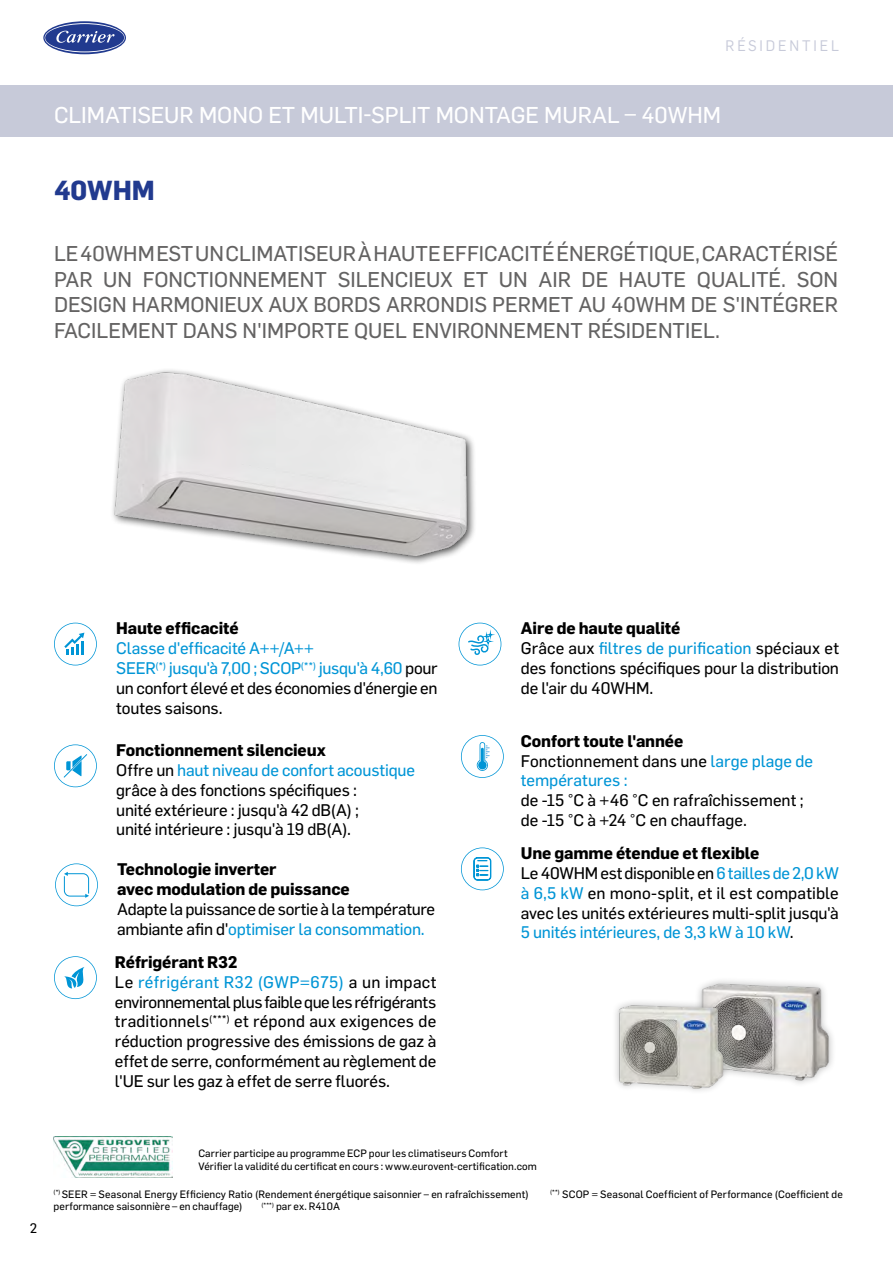
<style>
.page{position:relative;width:893px;height:1263px;background:#fff}
.page>*{position:absolute;margin:0;border:0;box-sizing:border-box;transform-origin:0 0}
.Titre_paragraphe_Header_1{font:700 27px "Flama";color:#213a8f}
.t1{font:22.5px "Flama Basic";color:#fff}
.Sous_paragraphe-_CAPS_gris{font:21px/25.5px "Flama Basic";color:#646363;text-align:justify}
.Texte_standard_10pt_-_regular{font:16.5px/19.8px "Flama Basic";letter-spacing:-.005em;color:#000;text-align:justify}
.Texte_standard_10_pt_Bold{font:700 16.5px/19.8px "Flama";letter-spacing:-.005em;color:#000}
.Texte_standard_10pt_-_regular-2{font:16.5px "Flama Basic";letter-spacing:-.01em;color:#0095d6}
.t2{font:15px "Flama";letter-spacing:.2em;color:#c7cad9;scale:.95 1}
.t3{font:13.5px "Flama Basic";color:#000}
.Texte_standard_10pt_-_regular-3{font:10.5px "Flama Basic";letter-spacing:.01em;color:#000}
.s1{color:#0095d6}
.s2{color:#000}
</style>
<div class="page">
<div style="left:0;top:85px;width:893px;height:51px;background:#c7cad9"></div>
<svg style="left:43px;top:21px;width:83px;height:33px"></svg>
<svg style="left:45px;top:23px;width:80px;height:29px;background:#5d6fad"></svg>
<svg style="left:54px;top:623px;width:43px;height:42px"></svg>
<svg style="left:54px;top:956px;width:43px;height:43px"></svg>
<svg style="left:54px;top:744px;width:43px;height:43px"></svg>
<svg style="left:461px;top:847px;width:43px;height:43px"></svg>
<svg style="left:461px;top:735px;width:43px;height:43px"></svg>
<svg style="left:459px;top:623px;width:42px;height:42px"></svg>
<svg style="left:55px;top:863px;width:43px;height:43px"></svg>
<img style="left:698px;top:980px;width:135px;height:104px">
<div style="left:612px;top:999px;width:118px;height:96px;background:#000;opacity:.3"></div>
<img style="left:612px;top:999px;width:116px;height:91px">
<img style="left:112px;top:370px;width:363px;height:193px">
<img style="left:54px;top:1137px;width:118px;height:41px">
<p class="t2" style="left:726px;top:34px;width:121px">RÉSIDENTIEL</p>
<h2 class="t1" style="left:54px;top:98px;width:669px">CLIMATISEUR MONO ET MULTI-SPLIT MONTAGE MURAL – 40WHM</h2>
<p class="Titre_paragraphe_Header_1" style="left:54px;top:170px;width:102px">40WHM</p>
<p class="Sous_paragraphe-_CAPS_gris" style="left:54px;top:240px;width:786px">LE 40WHM EST UN CLIMATISEUR À HAUTE EFFICACITÉ ÉNERGÉTIQUE, CARACTÉRISÉ PAR UN FONCTIONNEMENT SILENCIEUX ET UN AIR DE HAUTE QUALITÉ. SON DESIGN HARMONIEUX AUX BORDS ARRONDIS PERMET AU 40WHM DE S'INTÉGRER FACILEMENT DANS N'IMPORTE QUEL ENVIRONNEMENT RÉSIDENTIEL.</p>
<p class="Texte_standard_10_pt_Bold" style="left:116px;top:618px;width:124px">Haute efficacité</p>
<p class="Texte_standard_10pt_-_regular-2" style="left:116px;top:636px;width:199px">Classe d'efficacité A++/A++</p>
<p class="Texte_standard_10pt_-_regular" style="left:116px;top:657px;width:323px"><span class="s1">SEER</span><sup>(*)</sup> <span class="s1">jusqu'à 7,00 ; SCOP</span><sup>(**)</sup> <span class="s1">jusqu'à 4,60</span> pour un confort élevé et des économies d'énergie en toutes saisons.</p>
<p class="Texte_standard_10_pt_Bold" style="left:116px;top:740px;width:211px">Fonctionnement silencieux</p>
<p class="Texte_standard_10pt_-_regular-2" style="left:116px;top:758px;width:300px"><span class="s2">Offre un</span> haut niveau de confort acoustique</p>
<p class="Texte_standard_10pt_-_regular" style="left:116px;top:779px;width:242px">grâce à des fonctions spécifiques :</p>
<p class="Texte_standard_10pt_-_regular" style="left:116px;top:799px;width:244px">unité extérieure : jusqu'à 42 dB(A) ;</p>
<p class="Texte_standard_10pt_-_regular" style="left:116px;top:819px;width:236px">unité intérieure : jusqu'à 19 dB(A).</p>
<p class="Texte_standard_10_pt_Bold" style="left:117px;top:859px;width:234px">Technologie inverter<br>avec modulation de puissance</p>
<p class="Texte_standard_10pt_-_regular" style="left:117px;top:898px;width:320px">Adapte la puissance de sortie à la température</p>
<p class="Texte_standard_10pt_-_regular-2" style="left:117px;top:916px;width:309px"><span class="s2">ambiante afin d'</span>optimiser la consommation.</p>
<p class="Texte_standard_10_pt_Bold" style="left:115px;top:951px;width:124px">Réfrigérant R32</p>
<p class="Texte_standard_10pt_-_regular" style="left:115px;top:971px;width:323px">Le <span class="s1">réfrigérant R32 (GWP=675)</span> a un impact environnemental plus faible que les réfrigérants traditionnels<sup>(***)</sup> et répond aux exigences de réduction progressive des émissions de gaz à effet de serre, conformément au règlement de l'UE sur les gaz à effet de serre fluorés.</p>
<p class="Texte_standard_10_pt_Bold" style="left:521px;top:618px;width:161px">Aire de haute qualité</p>
<p class="Texte_standard_10pt_-_regular" style="left:521px;top:638px;width:320px">Grâce aux <span class="s1">filtres de purification</span> spéciaux et des fonctions spécifiques pour la distribution de l'air du 40WHM.</p>
<p class="Texte_standard_10_pt_Bold" style="left:521px;top:730px;width:164px">Confort toute l'année</p>
<p class="Texte_standard_10pt_-_regular" style="left:521px;top:750px;width:294px;text-align:left">Fonctionnement dans une <span class="s1">large plage de températures :<br></span>de -15 °C à +46 °C en rafraîchissement ; de -15 °C à +24 °C en chauffage.</p>
<p class="Texte_standard_10_pt_Bold" style="left:521px;top:843px;width:240px">Une gamme étendue et flexible</p>
<p class="Texte_standard_10pt_-_regular" style="left:521px;top:862px;width:320px">Le 40WHM est disponible en <span class="s1">6 tailles de 2,0 kW à 6,5 kW</span> en mono-split, et il est compatible avec les unités extérieures multi-split jusqu'à <span class="s1">5 unités intérieures, de 3,3 kW à 10 kW</span>.</p>
<p class="t3" style="left:30px;top:1218px;width:9px">2</p>
<p class="Texte_standard_10pt_-_regular-3" style="left:198px;top:1145px;width:311px">Carrier participe au programme ECP pour les climatiseurs Comfort</p>
<p class="Texte_standard_10pt_-_regular-3" style="left:198px;top:1158px;width:340px">Vérifier la validité du certificat en cours : www.eurovent-certification.com</p>
<p class="Texte_standard_10pt_-_regular-3" style="left:54px;top:1186px;width:477px"><sup>(*)</sup> SEER = Seasonal Energy Efficiency Ratio (Rendement énergétique saisonnier – en rafraîchissement)</p>
<p class="Texte_standard_10pt_-_regular-3" style="left:550px;top:1186px;width:294px"><sup>(**)</sup> SCOP = Seasonal Coefficient of Performance (Coefficient de</p>
<p class="Texte_standard_10pt_-_regular-3" style="left:54px;top:1198px;width:190px">performance saisonnière – en chauffage)</p>
<p class="Texte_standard_10pt_-_regular-3" style="left:261px;top:1198px;width:80px"><sup>(***)</sup> par ex. R410A</p>
</div>
